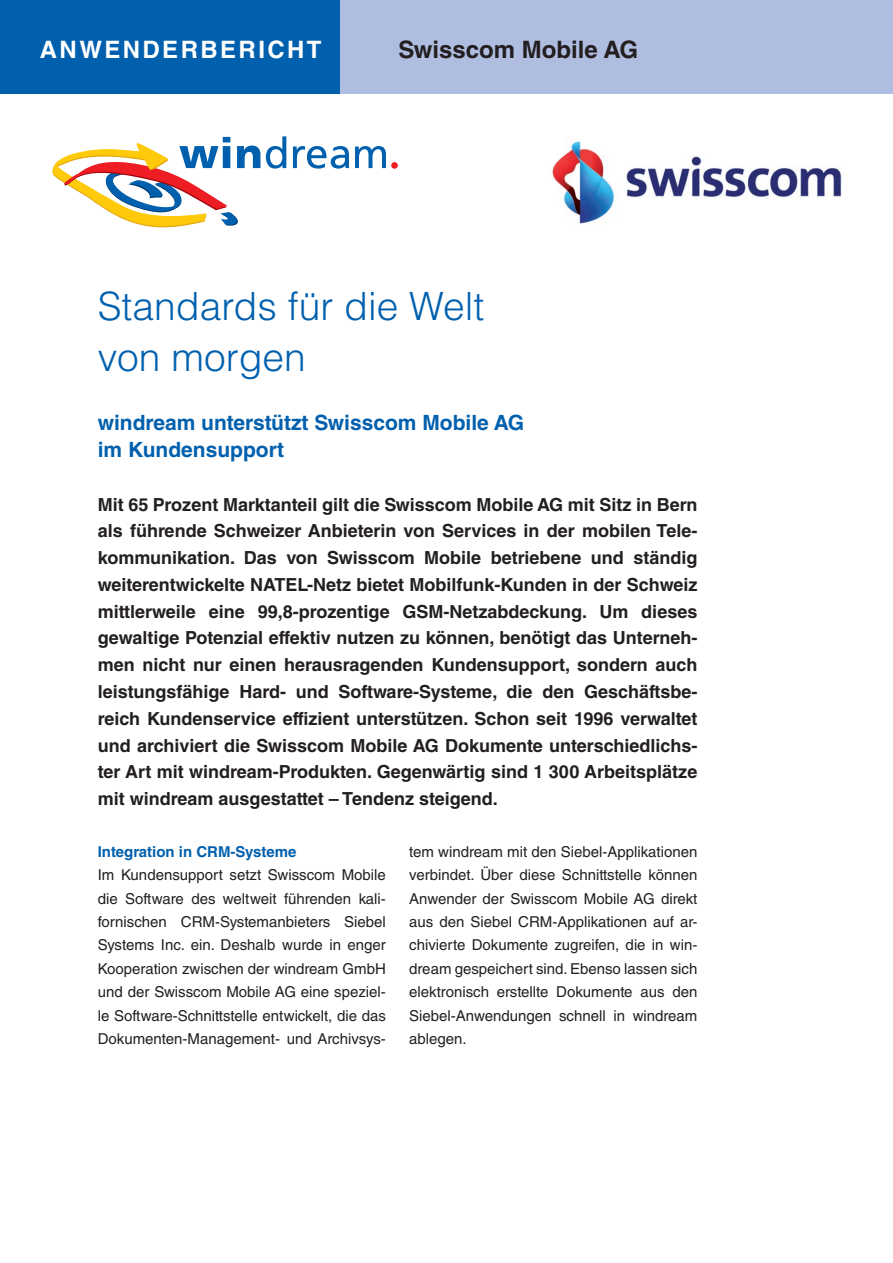
<style>
.page{position:relative;width:893px;height:1263px;background:#fff}
.page>*{position:absolute;margin:0;border:0;box-sizing:border-box;transform-origin:0 0}
.t1{font:300 39px/50.7px "Helvetica LT Std";color:#0160ae}
.t2{font:700 24px "Helvetica LT Std";color:#231f20}
.t3{font:700 24px "Helvetica LT Std";color:#fff}
.t4{font:700 21px/27.3px "Helvetica LT Std";color:#0160ae}
.t5{font:700 18px/26.8px "Helvetica LT Std";color:#231f20;text-align:justify}
.t6{font:15px/23.4px "Helvetica LT Std";color:#231f20;text-align:justify}
.t7{font:700 15px "Helvetica LT Std";color:#0160ae}
</style>
<div class="page">
<div style="left:0;top:0;width:340px;height:94px;background:#0160ae"></div>
<div style="left:391px;top:162px;width:7px;height:7px;background:#ee1d23;border-radius:50%"></div>
<svg style="left:355px;top:146px;width:31px;height:22px"></svg>
<svg style="left:293px;top:146px;width:56px;height:23px"></svg>
<svg style="left:266px;top:136px;width:20px;height:33px"></svg>
<svg style="left:52px;top:137px;width:208px;height:91px"></svg>
<div style="left:340px;top:0;width:553px;height:94px;background:#aebde0"></div>
<img style="left:552px;top:141px;width:290px;height:83px">
<h2 class="t3" style="left:40px;top:34px;width:84px">Anwenderbericht</h2>
<h2 class="t2" style="left:398px;top:34px;width:241px">Swisscom Mobile AG</h2>
<h1 class="t1" style="left:98px;top:281px;width:388px">Standards für die Welt von morgen</h1>
<p class="t4" style="left:98px;top:409px;width:428px">windream unterstützt Swisscom Mobile AG im Kundensupport</p>
<p class="t5" style="left:98px;top:490px;width:601px">Mit 65 Prozent Marktanteil gilt die Swisscom Mobile AG mit Sitz in Bern als führende Schweizer Anbieterin von Services in der mobilen Tele&shy;kommunikation. Das von Swisscom Mobile betriebene und ständig weiterentwickelte NATEL-Netz bietet Mobilfunk-Kunden in der Schweiz mittlerweile eine 99,8-prozentige GSM-Netzabdeckung. Um dieses gewaltige Potenzial effektiv nutzen zu können, benötigt das Unterneh&shy;men nicht nur einen herausragenden Kundensupport, sondern auch leistungsfähige Hard- und Software-Systeme, die den Geschäftsbe&shy;reich Kundenservice effizient unterstützen. Schon seit 1996 verwaltet und archiviert die Swisscom Mobile AG Dokumente unterschiedlichs&shy;ter Art mit windream-Produkten. Gegenwärtig sind 1 300 Arbeitsplätze mit windream ausgestattet – Tendenz steigend.</p>
<p class="t7" style="left:98px;top:842px;width:200px">Integration in CRM-Systeme</p>
<p class="t6" style="left:98px;top:863px;width:290px">Im Kundensupport setzt Swisscom Mobile die Software des weltweit führenden kali&shy;fornischen CRM-Systemanbieters Siebel Systems Inc. ein. Deshalb wurde in enger Kooperation zwischen der windream GmbH und der Swisscom Mobile AG eine speziel&shy;le Software-Schnittstelle entwickelt, die das Dokumenten-Management- und Archivsys-</p>
<p class="t6" style="left:409px;top:840px;width:290px">tem windream mit den Siebel-Applikationen verbindet. Über diese Schnittstelle können Anwender der Swisscom Mobile AG direkt aus den Siebel CRM-Applikationen auf ar&shy;chivierte Dokumente zugreifen, die in win&shy;dream gespeichert sind. Ebenso lassen sich elektronisch erstellte Dokumente aus den Siebel-Anwendungen schnell in windream ablegen.</p>
</div>
